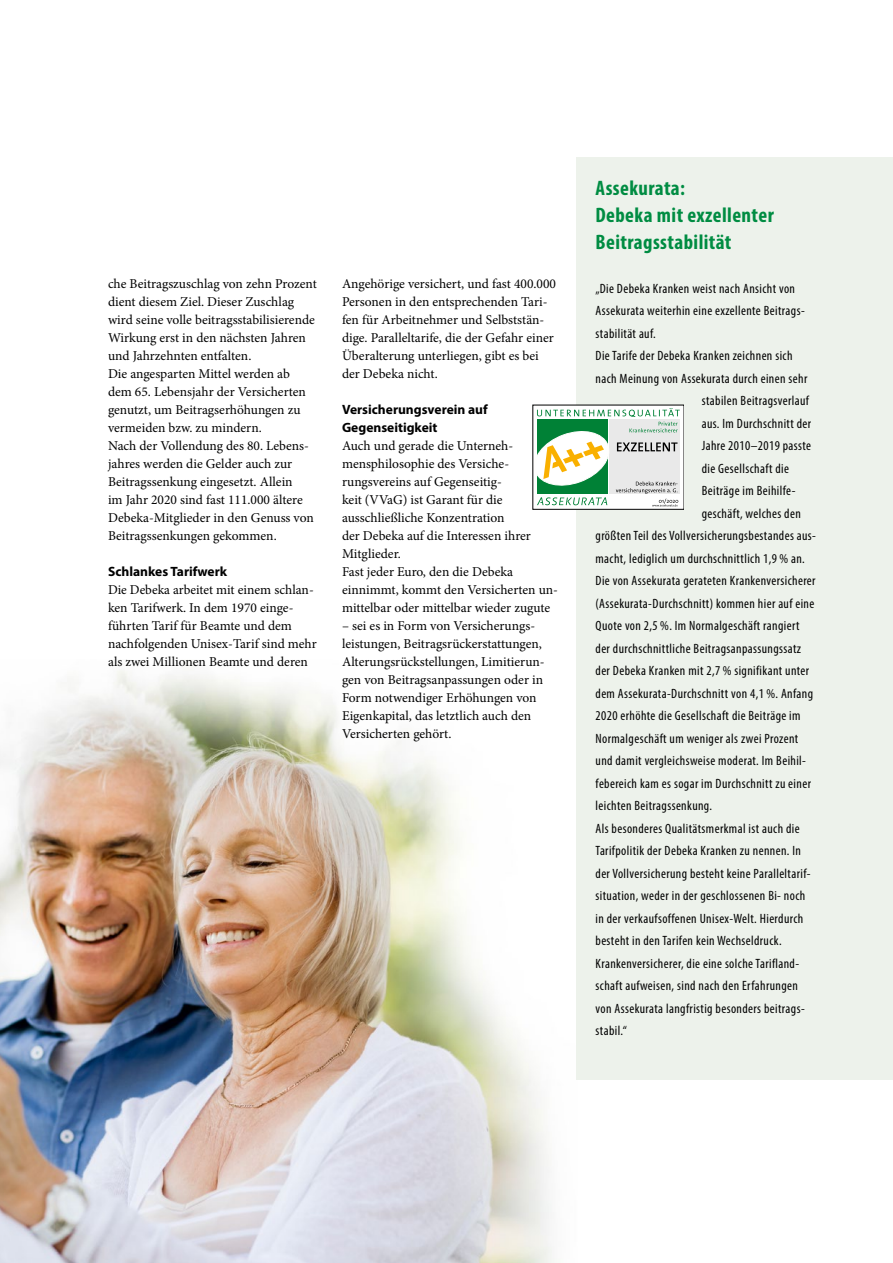
<style>
.page{position:relative;width:893px;height:1263px;background:#fff}
.page>*{position:absolute;margin:0;border:0;box-sizing:border-box;transform-origin:0 0}
.t1{font:700 condensed 21px/27px "Myriad Pro";letter-spacing:.02em;color:#008c42}
.t2{font:13.5px/18px "Minion Pro";color:#000}
.t3{font:condensed 13.5px "Myriad Pro";letter-spacing:.03em;color:#000}
.t4{font:700 13.5px/18px "Myriad Pro";color:#000}
</style>
<div class="page">
<img style="left:0;top:670px;width:554px;height:593px">
<div style="left:576px;top:158px;width:317px;height:922px;background:#edf2eb"></div>
<div style="left:533px;top:405px;width:151px;height:104px;background:#fff"></div>
<svg style="left:533px;top:408px;width:147px;height:98px"></svg>
<p class="t2" style="left:108px;top:275px;width:210px">che Beitragszuschlag von zehn Prozent dient diesem Ziel. Dieser Zuschlag wird seine volle beitragsstabilisierende Wirkung erst in den nächsten Jahren und Jahrzehnten entfalten.<br>Die angesparten Mittel werden ab dem 65. Lebensjahr der Versicherten genutzt, um Beitragserhöhungen zu vermeiden bzw. zu mindern.<br>Nach der Vollendung des 80. Lebens&shy;jahres werden die Gelder auch zur Beitragssenkung eingesetzt. Allein<br>im Jahr 2020 sind fast 111.000 ältere Debeka-Mitglieder in den Genuss von Beitragssenkungen gekommen.</p>
<p class="t4" style="left:108px;top:562px;width:121px">Schlankes Tarifwerk</p>
<p class="t2" style="left:108px;top:581px;width:210px">Die Debeka arbeitet mit einem schlan&shy;ken Tarifwerk. In dem 1970 einge&shy;führten Tarif für Beamte und dem nachfolgenden Unisex-Tarif sind mehr als zwei Millionen Beamte und deren</p>
<p class="t2" style="left:342px;top:275px;width:215px">Angehörige versichert, und fast 400.000<br>Personen in den entsprechenden Tari&shy;fen für Arbeitnehmer und Selbststän&shy;dige. Paralleltarife, die der Gefahr einer Überalterung unterliegen, gibt es bei der Debeka nicht.</p>
<p class="t4" style="left:342px;top:400px;width:147px">Versicherungsverein auf<br>Gegenseitigkeit</p>
<p class="t2" style="left:342px;top:437px;width:218px">Auch und gerade die Unterneh&shy;mensphilosophie des Versiche&shy;rungsvereins auf Gegenseitig-<br>keit (VVaG) ist Garant für die ausschließliche Konzentration<br>der Debeka auf die Interessen ihrer<br>Mitglieder.<br>Fast jeder Euro, den die Debeka einnimmt, kommt den Versicherten un&shy;mittelbar oder mittelbar wieder zugute</p>
<p class="t2" style="left:342px;top:617px;width:204px">– sei es in Form von Versicherungs&shy;leistungen, Beitragsrückerstattungen, Alterungsrückstellungen, Limitierun&shy;gen von Beitragsanpassungen oder in Form notwendiger Erhöhungen von Eigenkapital, das letztlich auch den Versicherten gehört.</p>
<h1 class="t1" style="left:596px;top:174px;width:180px">Assekurata:<br>Debeka mit exzellenter<br>Beitragsstabilität</h1>
<p class="t3" style="left:596px;top:280px;width:201px">„Die Debeka Kranken weist nach Ansicht von</p>
<p class="t3" style="left:596px;top:302px;width:211px">Assekurata weiterhin eine exzellente Beitrags-</p>
<p class="t3" style="left:596px;top:325px;width:62px">stabilität auf.</p>
<p class="t3" style="left:596px;top:347px;width:198px">Die Tarife der Debeka Kranken zeichnen sich</p>
<p class="t3" style="left:596px;top:370px;width:213px">nach Meinung von Assekurata durch einen sehr</p>
<p class="t3" style="left:702px;top:392px;width:109px">stabilen Beitragsverlauf</p>
<p class="t3" style="left:702px;top:415px;width:111px">aus. Im Durchschnitt der</p>
<p class="t3" style="left:702px;top:437px;width:111px">Jahre 2010–2019 passte</p>
<p class="t3" style="left:702px;top:460px;width:89px">die Gesellschaft die</p>
<p class="t3" style="left:702px;top:482px;width:95px">Beiträge im Beihilfe-</p>
<p class="t3" style="left:702px;top:505px;width:101px">geschäft, welches den</p>
<p class="t3" style="left:596px;top:527px;width:222px">größten Teil des Vollversicherungsbestandes aus-</p>
<p class="t3" style="left:596px;top:550px;width:211px">macht, lediglich um durchschnittlich 1,9 % an.</p>
<p class="t3" style="left:596px;top:572px;width:222px">Die von Assekurata gerateten Krankenversicherer</p>
<p class="t3" style="left:596px;top:595px;width:220px">(Assekurata-Durchschnitt) kommen hier auf eine</p>
<p class="t3" style="left:596px;top:617px;width:206px">Quote von 2,5 %. Im Normalgeschäft rangiert</p>
<p class="t3" style="left:596px;top:640px;width:207px">der durchschnittliche Beitragsanpassungssatz</p>
<p class="t3" style="left:596px;top:662px;width:215px">der Debeka Kranken mit 2,7 % signifikant unter</p>
<p class="t3" style="left:596px;top:685px;width:219px">dem Assekurata-Durchschnitt von 4,1 %. Anfang</p>
<p class="t3" style="left:596px;top:707px;width:206px">2020 erhöhte die Gesellschaft die Beiträge im</p>
<p class="t3" style="left:596px;top:730px;width:204px">Normalgeschäft um weniger als zwei Prozent</p>
<p class="t3" style="left:596px;top:752px;width:212px">und damit vergleichsweise moderat. Im Beihil-</p>
<p class="t3" style="left:596px;top:775px;width:217px">febereich kam es sogar im Durchschnitt zu einer</p>
<p class="t3" style="left:596px;top:797px;width:118px">leichten Beitragssenkung.</p>
<p class="t3" style="left:596px;top:820px;width:206px">Als besonderes Qualitätsmerkmal ist auch die</p>
<p class="t3" style="left:596px;top:842px;width:207px">Tarifpolitik der Debeka Kranken zu nennen. In</p>
<p class="t3" style="left:596px;top:865px;width:217px">der Vollversicherung besteht keine Paralleltarif-</p>
<p class="t3" style="left:596px;top:887px;width:211px">situation, weder in der geschlossenen Bi- noch</p>
<p class="t3" style="left:596px;top:910px;width:209px">in der verkaufsoffenen Unisex-Welt. Hierdurch</p>
<p class="t3" style="left:596px;top:933px;width:188px">besteht in den Tarifen kein Wechseldruck.</p>
<p class="t3" style="left:596px;top:955px;width:205px">Krankenversicherer, die eine solche Tarifland-</p>
<p class="t3" style="left:596px;top:978px;width:204px">schaft aufweisen, sind nach den Erfahrungen</p>
<p class="t3" style="left:596px;top:1000px;width:211px">von Assekurata langfristig besonders beitrags-</p>
<p class="t3" style="left:596px;top:1023px;width:33px">stabil.“</p>
</div>
